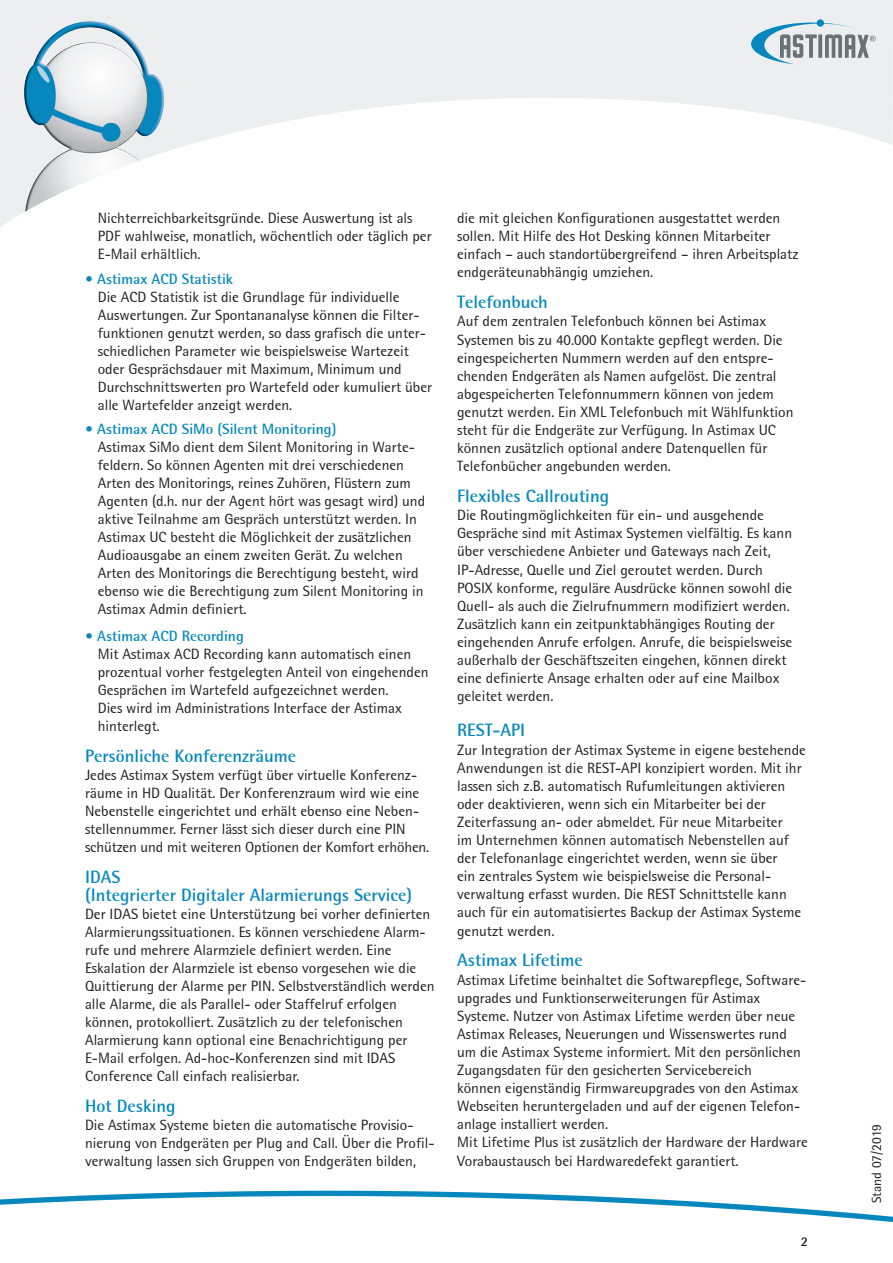
<style>
.page{position:relative;width:893px;height:1263px;background:#fff}
.page>*{position:absolute;margin:0;border:0;box-sizing:border-box;transform-origin:0 0}
.t1{font:700 18px/18px "Rotis Semi Sans";color:#0688be}
.t2{font:15px/18.1px "Rotis Semi Sans";color:#231f20}
.t3{font:700 15px "Rotis Semi Sans";color:#0688be}
.t4{font:13.5px "Rotis Semi Sans";color:#231f20}
.t5{font:700 13.5px "Rotis Semi Sans";color:#231f20}
</style>
<div class="page">
<svg style="left:73px;top:1191px;width:513px;height:5px;fill:#0688be"></svg>
<svg style="left:0;top:1196px;width:893px;height:26px"></svg>
<svg style="left:0;top:0;width:893px;height:227px"></svg>
<img style="left:13px;top:11px;width:159px;height:207px">
<div style="left:817px;top:19px;width:7px;height:8px;background:#0688be;border-radius:50%"></div>
<svg style="left:751px;top:23px;width:124px;height:41px;background:#b3c5cb"></svg>
<p class="t2" style="left:98px;top:209px;width:335px">Nichterreichbarkeitsgründe. Diese Auswertung ist als<br>PDF wahlweise, monatlich, wöchentlich oder täglich per<br>E-Mail erhältlich.</p>
<p class="t3" style="left:85px;top:269px;width:150px">• Astimax ACD Statistik</p>
<p class="t2" style="left:98px;top:287px;width:336px">Die ACD Statistik ist die Grundlage für individuelle Auswertungen. Zur Spontananalyse können die Filter&shy;funktionen genutzt werden, so dass grafisch die unter&shy;schiedlichen Parameter wie beispielsweise Wartezeit oder Gesprächsdauer mit Maximum, Minimum und Durchschnittswerten pro Wartefeld oder kumuliert über alle Wartefelder anzeigt werden.</p>
<p class="t3" style="left:85px;top:420px;width:253px">• Astimax ACD SiMo (Silent Monitoring)</p>
<p class="t2" style="left:98px;top:438px;width:329px">Astimax SiMo dient dem Silent Monitoring in Warte&shy;feldern. So können Agenten mit drei verschiedenen Arten des Monitorings, reines Zuhören, Flüstern zum Agenten (d.h. nur der Agent hört was gesagt wird) und aktive Teilnahme am Gespräch unterstützt werden. In Astimax UC besteht die Möglichkeit der zusätzlichen Audioausgabe an einem zweiten Gerät. Zu welchen Arten des Monitorings die Berechtigung besteht, wird ebenso wie die Berechtigung zum Silent Monitoring in Astimax Admin definiert.</p>
<p class="t3" style="left:85px;top:626px;width:160px">• Astimax ACD Recording</p>
<p class="t2" style="left:98px;top:645px;width:332px">Mit Astimax ACD Recording kann automatisch einen prozentual vorher festgelegten Anteil von eingehenden Gesprächen im Wartefeld aufgezeichnet werden.<br>Dies wird im Administrations Interface der Astimax hinterlegt.</p>
<p class="t1" style="left:85px;top:746px;width:213px">Persönliche Konferenzräume</p>
<p class="t2" style="left:85px;top:765px;width:346px">Jedes Astimax System verfügt über virtuelle Konferenz&shy;räume in HD Qualität. Der Konferenzraum wird wie eine Nebenstelle eingerichtet und erhält ebenso eine Neben&shy;stellennummer. Ferner lässt sich dieser durch eine PIN schützen und mit weiteren Optionen der Komfort erhöhen.</p>
<p class="t1" style="left:85px;top:867px;width:329px">IDAS<br>(Integrierter Digitaler Alarmierungs Service)</p>
<p class="t2" style="left:85px;top:904px;width:351px">Der IDAS bietet eine Unterstützung bei vorher definierten Alarmierungssituationen. Es können verschiedene Alarm&shy;rufe und mehrere Alarmziele definiert werden. Eine Eskalation der Alarmziele ist ebenso vorgesehen wie die Quittierung der Alarme per PIN. Selbstverständlich werden alle Alarme, die als Parallel- oder Staffelruf erfolgen können, protokolliert. Zusätzlich zu der telefonischen Alarmierung kann optional eine Benachrichtigung per E-Mail erfolgen. Ad-hoc-Konferenzen sind mit IDAS Conference Call einfach realisierbar.</p>
<p class="t1" style="left:85px;top:1096px;width:92px">Hot Desking</p>
<p class="t2" style="left:85px;top:1115px;width:351px">Die Astimax Systeme bieten die automatische Provisio&shy;nierung von Endgeräten per Plug and Call. Über die Profil&shy;verwaltung lassen sich Gruppen von Endgeräten bilden,</p>
<p class="t2" style="left:457px;top:209px;width:343px">die mit gleichen Konfigurationen ausgestattet werden sollen. Mit Hilfe des Hot Desking können Mitarbeiter einfach – auch standortübergreifend – ihren Arbeitsplatz endgeräteunabhängig umziehen.</p>
<p class="t1" style="left:457px;top:293px;width:92px">Telefonbuch</p>
<p class="t2" style="left:457px;top:312px;width:338px">Auf dem zentralen Telefonbuch können bei Astimax Systemen bis zu 40.000 Kontakte gepflegt werden. Die eingespeicherten Nummern werden auf den entspre&shy;chenden Endgeräten als Namen aufgelöst. Die zentral abgespeicherten Telefonnummern können von jedem genutzt werden. Ein XML Telefonbuch mit Wählfunktion steht für die Endgeräte zur Verfügung. In Astimax UC können zusätzlich optional andere Datenquellen für Telefonbücher angebunden werden.</p>
<p class="t1" style="left:457px;top:487px;width:153px">Flexibles Callrouting</p>
<p class="t2" style="left:457px;top:506px;width:337px">Die Routingmöglichkeiten für ein- und ausgehende Gespräche sind mit Astimax Systemen vielfältig. Es kann über verschiedene Anbieter und Gateways nach Zeit, IP-Adresse, Quelle und Ziel geroutet werden. Durch POSIX konforme, reguläre Ausdrücke können sowohl die Quell- als auch die Zielrufnummern modifiziert werden.<br>Zusätzlich kann ein zeitpunktabhängiges Routing der eingehenden Anrufe erfolgen. Anrufe, die beispielsweise außerhalb der Geschäftszeiten eingehen, können direkt eine definierte Ansage erhalten oder auf eine Mailbox geleitet werden.</p>
<p class="t1" style="left:457px;top:721px;width:70px">REST-API</p>
<p class="t2" style="left:457px;top:740px;width:350px">Zur Integration der Astimax Systeme in eigene bestehende Anwendungen ist die REST-API konzipiert worden. Mit ihr lassen sich z.B. automatisch Rufumleitungen aktivieren oder deaktivieren, wenn sich ein Mitarbeiter bei der Zeiterfassung an- oder abmeldet. Für neue Mitarbeiter<br>im Unternehmen können automatisch Nebenstellen auf der Telefonanlage eingerichtet werden, wenn sie über<br>ein zentrales System wie beispielsweise die Personal&shy;verwaltung erfasst wurden. Die REST Schnittstelle kann auch für ein automatisiertes Backup der Astimax Systeme genutzt werden.</p>
<p class="t1" style="left:457px;top:951px;width:127px">Astimax Lifetime</p>
<p class="t2" style="left:457px;top:970px;width:352px">Astimax Lifetime beinhaltet die Softwarepflege, Software&shy;upgrades und Funktionserweiterungen für Astimax Systeme. Nutzer von Astimax Lifetime werden über neue Astimax Releases, Neuerungen und Wissenswertes rund um die Astimax Systeme informiert. Mit den persönlichen Zugangsdaten für den gesicherten Servicebereich<br>können eigenständig Firmwareupgrades von den Astimax Webseiten heruntergeladen und auf der eigenen Telefon&shy;anlage installiert werden.<br>Mit Lifetime Plus ist zusätzlich der Hardware der Hardware Vorabaustausch bei Hardwaredefekt garantiert.</p>
<p class="t5" style="left:801px;top:1233px;width:9px">2</p>
<p class="t4" style="left:869px;top:1203px;width:81px;rotate:-90deg">Stand 07/2019</p>
</div>
